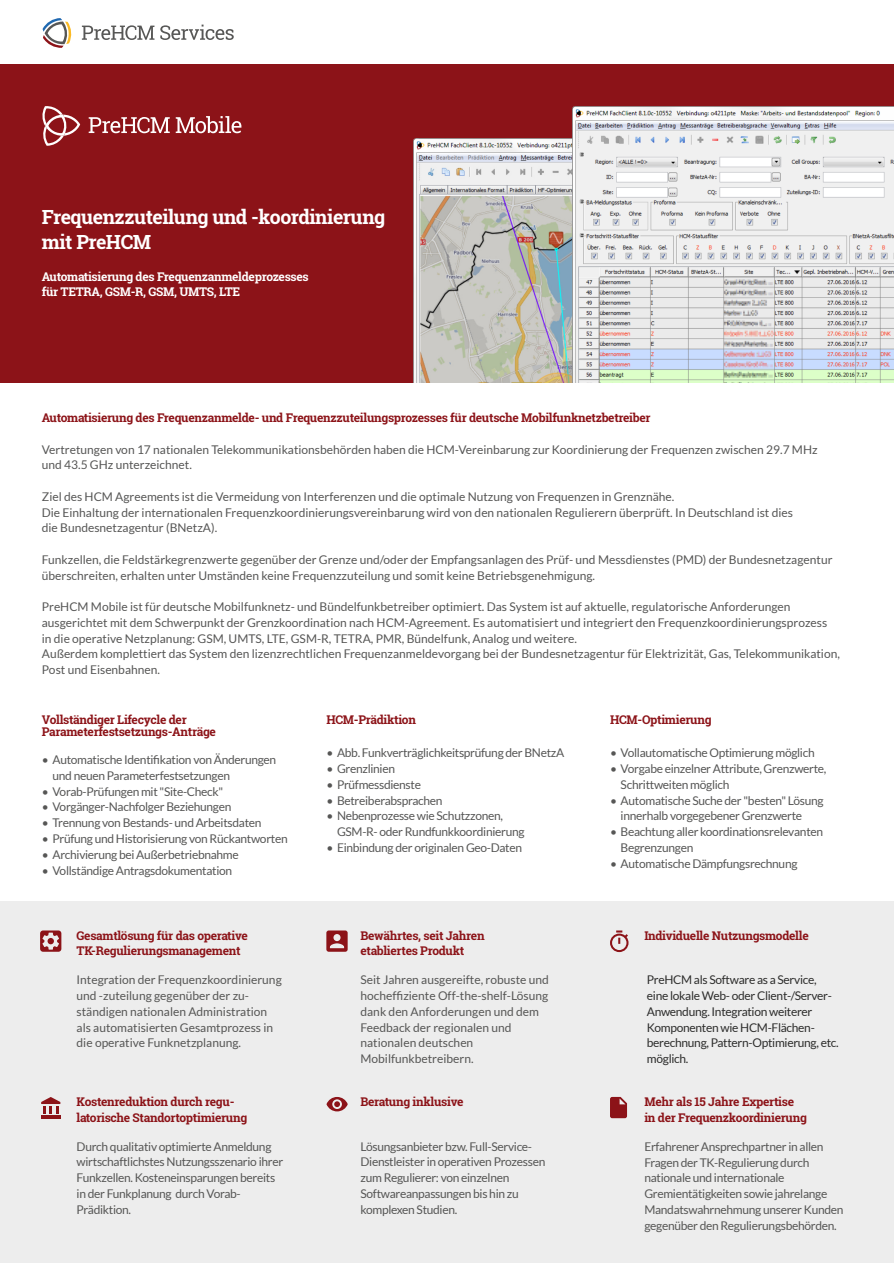
<style>
.page{position:relative;width:894px;height:1263px;background:#fff}
.page>*{position:absolute;margin:0;border:0;box-sizing:border-box;transform-origin:0 0}
.t1{font:700 19.5px/24.8px "Roboto Slab";letter-spacing:-.025em;color:#fff}
.t2{font:12px/15.8px "Lato";color:#565655}
.t3{font:12px/15.8px "Lato";letter-spacing:-.025em;color:#565655}
.t4{font:700 12px/15.8px "Roboto Slab";letter-spacing:-.025em;color:#8c1318}
.t5{font:12px/15.8px "Lato";letter-spacing:-.025em;color:#2d2d2c}
.t6{font:700 12px/15.8px "Roboto Slab";letter-spacing:-.025em;color:#fff}
</style>
<div class="page">
<div style="left:0;top:901px;width:893px;height:362px;background:#ededed"></div>
<svg style="left:610px;top:1097px;width:16px;height:21px"></svg>
<div style="left:0;top:64px;width:893px;height:319px;background:#8c1318"></div>
<svg style="left:82px;top:25px;width:72px;height:15px"></svg>
<svg style="left:160px;top:25px;width:74px;height:15px"></svg>
<svg style="left:43px;top:18px;width:29px;height:30px"></svg>
<svg style="left:42px;top:106px;width:38px;height:40px"></svg>
<svg style="left:89px;top:117px;width:81px;height:16px"></svg>
<svg style="left:176px;top:116px;width:65px;height:17px"></svg>
<svg style="left:40px;top:930px;width:21px;height:22px"></svg>
<svg style="left:326px;top:930px;width:21px;height:22px"></svg>
<svg style="left:610px;top:930px;width:18px;height:22px"></svg>
<svg style="left:326px;top:1097px;width:21px;height:14px"></svg>
<hr style="left:41px;top:1115px;width:19px;height:3px;background:#8c1318">
<svg style="left:41px;top:1097px;width:19px;height:16px"></svg>
<img style="left:414px;top:139px;width:158px;height:244px">
<img style="left:572px;top:106px;width:321px;height:277px">
<h1 class="t1" style="left:42px;top:205px;width:345px">Frequenzzuteilung und -koordinierung mit PreHCM</h1>
<p class="t6" style="left:42px;top:268px;width:268px">Automatisierung des Frequenzanmeldeprozesses für TETRA, GSM-R, GSM, UMTS, LTE</p>
<p class="t4" style="left:42px;top:410px;width:610px">Automatisierung des Frequenzanmelde- und Frequenzzuteilungsprozesses für deutsche Mobilfunknetzbetreiber</p>
<p class="t2" style="left:42px;top:442px;width:777px">Vertretungen von 17 nationalen Telekommunikationsbehörden haben die HCM-Vereinbarung zur Koordinierung der Frequenzen zwischen 29.7 MHz und 43.5 GHz unterzeichnet.</p>
<p class="t2" style="left:42px;top:489px;width:752px">Ziel des HCM Agreements ist die Vermeidung von Interferenzen und die optimale Nutzung von Frequenzen in Grenznähe.<br>Die Einhaltung der internationalen Frequenzkoordinierungsvereinbarung wird von den nationalen Regulierern überprüft. In Deutschland ist dies die Bundesnetzagentur (BNetzA).</p>
<p class="t2" style="left:42px;top:552px;width:791px">Funkzellen, die Feldstärkegrenzwerte gegenüber der Grenze und/oder der Empfangsanlagen des Prüf- und Messdienstes (PMD) der Bundesnetzagentur überschreiten, erhalten unter Umständen keine Frequenzzuteilung und somit keine Betriebsgenehmigung.</p>
<p class="t2" style="left:42px;top:600px;width:799px">PreHCM Mobile ist für deutsche Mobilfunknetz- und Bündelfunkbetreiber optimiert. Das System ist auf aktuelle, regulatorische Anforderungen ausgerichtet mit dem Schwerpunkt der Grenzkoordination nach HCM-Agreement. Es automatisiert und integriert den Frequenzkoordinierungsprozess in die operative Netzplanung: GSM, UMTS, LTE, GSM-R, TETRA, PMR, Bündelfunk, Analog und weitere.<br>Außerdem komplettiert das System den lizenzrechtlichen Frequenzanmeldevorgang bei der Bundesnetzagentur für Elektrizität, Gas, Telekommunikation, Post und Eisenbahnen.</p>
<p class="t4" style="left:42px;top:712px;width:175px;line-height:12.9px">Vollständiger Lifecycle der<br>Parameterfestsetzungs-Anträge</p>
<p class="t3" style="left:52px;top:753px;width:225px;text-indent:-11px">• Automatische Identifikation von Änderungen und neuen Parameterfestsetzungen</p>
<p class="t3" style="left:42px;top:784px;width:183px">• Vorab-Prüfungen mit "Site-Check"</p>
<p class="t3" style="left:42px;top:800px;width:191px">• Vorgänger-Nachfolger Beziehungen</p>
<p class="t3" style="left:42px;top:816px;width:221px">• Trennung von Bestands- und Arbeitsdaten</p>
<p class="t3" style="left:42px;top:831px;width:247px">• Prüfung und Historisierung von Rückantworten</p>
<p class="t3" style="left:42px;top:847px;width:198px">• Archivierung bei Außerbetriebnahme</p>
<p class="t3" style="left:42px;top:863px;width:192px">• Vollständige Antragsdokumentation</p>
<p class="t4" style="left:326px;top:711px;width:91px">HCM-Prädiktion</p>
<p class="t3" style="left:326px;top:746px;width:239px">• Abb. Funkverträglichkeitsprüfung der BNetzA</p>
<p class="t3" style="left:326px;top:761px;width:70px">• Grenzlinien</p>
<p class="t3" style="left:326px;top:777px;width:96px">• Prüfmessdienste</p>
<p class="t3" style="left:326px;top:793px;width:118px">• Betreiberabsprachen</p>
<p class="t3" style="left:337px;top:809px;width:189px;text-indent:-11px">• Nebenprozesse wie Schutzzonen,<br>GSM-R- oder Rundfunkkoordinierung</p>
<p class="t3" style="left:326px;top:840px;width:197px">• Einbindung der originalen Geo-Daten</p>
<p class="t4" style="left:609px;top:711px;width:103px">HCM-Optimierung</p>
<p class="t3" style="left:609px;top:746px;width:206px">• Vollautomatische Optimierung möglich</p>
<p class="t3" style="left:620px;top:761px;width:207px;text-indent:-11px">• Vorgabe einzelner Attribute, Grenzwerte,<br>Schrittweiten möglich</p>
<p class="t3" style="left:620px;top:793px;width:204px;text-indent:-11px">• Automatische Suche der "besten" Lösung innerhalb vorgegebener Grenzwerte</p>
<p class="t3" style="left:620px;top:824px;width:204px;text-indent:-11px">• Beachtung aller koordinationsrelevanten<br>Begrenzungen</p>
<p class="t3" style="left:609px;top:856px;width:189px">• Automatische Dämpfungsrechnung</p>
<p class="t4" style="left:77px;top:927px;width:173px">Gesamtlösung für das operative<br>TK-Regulierungsmanagement</p>
<p class="t4" style="left:360px;top:927px;width:125px">Bewährtes, seit Jahren etabliertes Produkt</p>
<p class="t4" style="left:644px;top:927px;width:166px">Individuelle Nutzungsmodelle</p>
<p class="t2" style="left:77px;top:973px;width:207px">Integration der Frequenzkoordinierung und -zuteilung gegenüber der zu&shy;ständigen nationalen Administration als automatisierten Gesamtprozess in die operative Funknetzplanung.</p>
<p class="t2" style="left:360px;top:973px;width:190px">Seit Jahren ausgereifte, robuste und hocheffiziente Off-the-shelf-Lösung dank den Anforderungen und dem<br>Feedback der regionalen und nationalen deutschen<br>Mobilfunkbetreibern.</p>
<p class="t5" style="left:646px;top:973px;width:193px">PreHCM als Software as a Service, eine lokale Web- oder Client-/Server-<br>Anwendung. Integration weiterer<br>Komponenten wie HCM-Flächen&shy;berechnung, Pattern-Optimierung, etc. möglich.</p>
<p class="t4" style="left:77px;top:1093px;width:172px">Kostenreduktion durch regu&shy;latorische Standortoptimierung</p>
<p class="t4" style="left:360px;top:1093px;width:104px">Beratung inklusive</p>
<p class="t4" style="left:644px;top:1093px;width:164px">Mehr als 15 Jahre Expertise in der Frequenzkoordinierung</p>
<p class="t3" style="left:77px;top:1139px;width:208px">Durch qualitativ optimierte Anmeldung wirtschaftlichstes Nutzungsszenario ihrer Funkzellen. Kosteneinsparungen bereits in der Funkplanung durch Vorab-Prädiktion.</p>
<p class="t3" style="left:360px;top:1139px;width:186px">Lösungsanbieter bzw. Full-Service-<br>Dienstleister in operativen Prozessen zum Regulierer: von einzelnen<br>Softwareanpassungen bis hin zu komplexen Studien.</p>
<p class="t3" style="left:644px;top:1139px;width:201px">Erfahrener Ansprechpartner in allen Fragen der TK-Regulierung durch nationale und internationale Gremientätigkeiten sowie jahrelange Mandatswahrnehmung unserer Kunden gegenüber den Regulierungsbehörden.</p>
</div>
